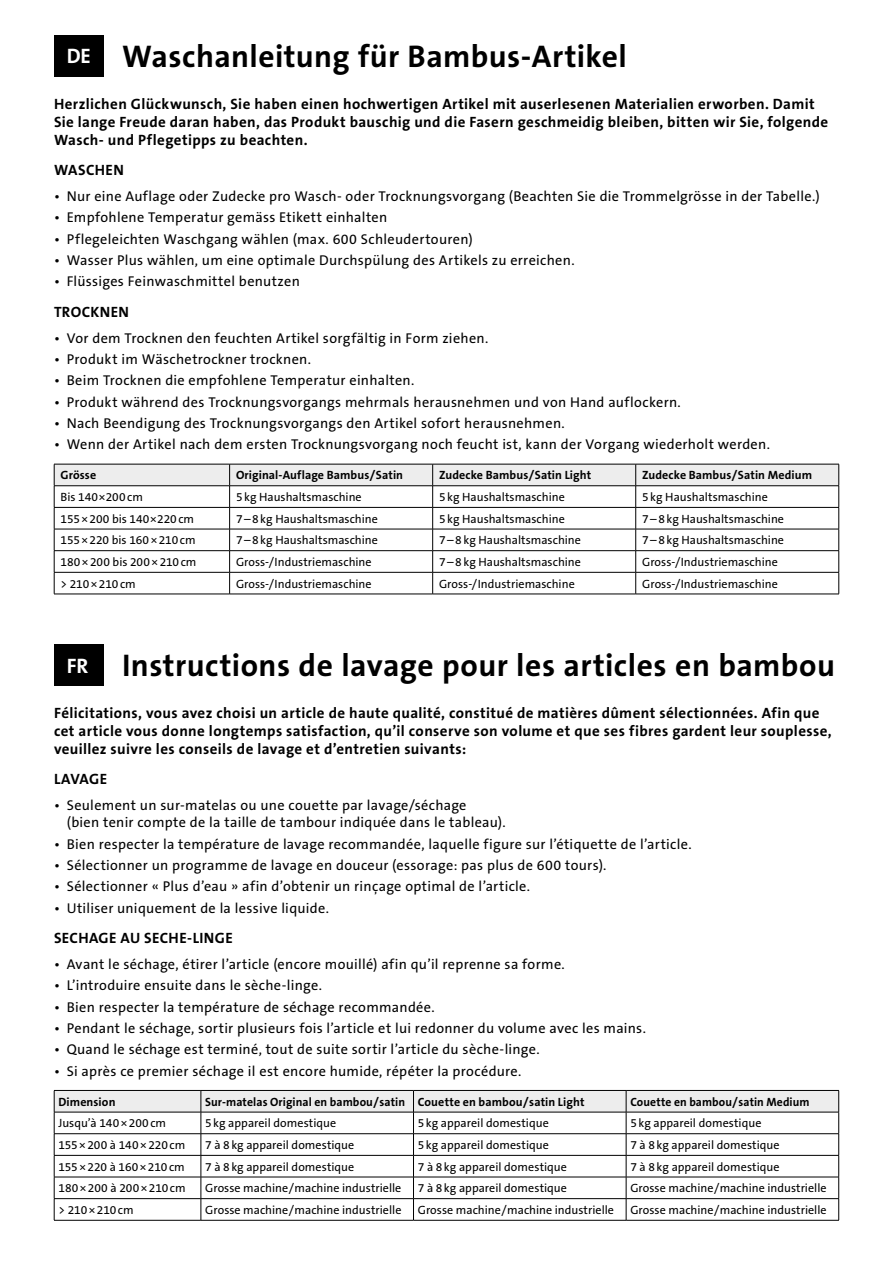
<style>
.page{position:relative;width:893px;height:1263px;background:#fff}
.page>*{position:absolute;margin:0;border:0;box-sizing:border-box;transform-origin:0 0}
.t1{font:700 31.5px "The Sans B W7";letter-spacing:.015em;color:#000}
.t2{font:700 15px/18px "The Sans B W7";letter-spacing:.025em;color:#000}
.t3{font:14.25px/17.1px "The Sans B W5 Plain";letter-spacing:.02em;color:#000}
.t4{font:12px "The Sans B W5 Plain";color:#000}
.t5{font:700 12px "The Sans B W7";letter-spacing:.01em;color:#000}
.s1{font-size:21px;color:#fff}
</style>
<div class="page">
<svg style="left:54px;top:464px;width:785px;height:130px"></svg>
<hr style="left:54px;top:594px;width:176px;height:1px;background:#000">
<hr style="left:230px;top:594px;width:203px;height:1px;background:#000">
<hr style="left:433px;top:594px;width:203px;height:1px;background:#000">
<hr style="left:636px;top:594px;width:203px;height:1px;background:#000">
<svg style="left:54px;top:1090px;width:785px;height:130px"></svg>
<hr style="left:54px;top:1220px;width:147px;height:1px;background:#000">
<hr style="left:201px;top:1220px;width:212px;height:1px;background:#000">
<hr style="left:413px;top:1220px;width:213px;height:1px;background:#000">
<hr style="left:626px;top:1220px;width:213px;height:1px;background:#000">
<div style="left:54px;top:35px;width:50px;height:41px;background:#000"></div>
<div style="left:54px;top:644px;width:50px;height:41px;background:#000"></div>
<h1 class="t1" style="left:67px;top:36px;width:562px"><span class="s1">DE</span> Waschanleitung für Bambus-Artikel</h1>
<p class="t2" style="left:54px;top:95px;width:776px">Herzlichen Glückwunsch, Sie haben einen hochwertigen Artikel mit auserlesenen Materialien erworben. Damit<br>Sie lange Freude daran haben, das Produkt bauschig und die Fasern geschmeidig bleiben, bitten wir Sie, folgende<br>Wasch- und Pflegetipps zu beachten.</p>
<p class="t2" style="left:54px;top:161px;width:71px">WASCHEN</p>
<p class="t3" style="left:54px;top:188px;width:767px">• Nur eine Auflage oder Zudecke pro Wasch- oder Trocknungsvorgang (Beachten Sie die Trommelgrösse in der Tabelle.)</p>
<p class="t3" style="left:54px;top:209px;width:335px">• Empfohlene Temperatur gemäss Etikett einhalten</p>
<p class="t3" style="left:54px;top:230px;width:420px">• Pflegeleichten Waschgang wählen (max. 600 Schleudertouren)</p>
<p class="t3" style="left:54px;top:252px;width:522px">• Wasser Plus wählen, um eine optimale Durchspülung des Artikels zu erreichen.</p>
<p class="t3" style="left:54px;top:273px;width:247px">• Flüssiges Feinwaschmittel benutzen</p>
<p class="t2" style="left:54px;top:303px;width:77px">TROCKNEN</p>
<p class="t3" style="left:54px;top:329px;width:436px">• Vor dem Trocknen den feuchten Artikel sorgfältig in Form ziehen.</p>
<p class="t3" style="left:54px;top:351px;width:259px">• Produkt im Wäschetrockner trocknen.</p>
<p class="t3" style="left:54px;top:372px;width:362px">• Beim Trocknen die empfohlene Temperatur einhalten.</p>
<p class="t3" style="left:54px;top:393px;width:628px">• Produkt während des Trocknungsvorgangs mehrmals herausnehmen und von Hand auflockern.</p>
<p class="t3" style="left:54px;top:415px;width:512px">• Nach Beendigung des Trocknungsvorgangs den Artikel sofort herausnehmen.</p>
<p class="t3" style="left:54px;top:436px;width:717px">• Wenn der Artikel nach dem ersten Trocknungsvorgang noch feucht ist, kann der Vorgang wiederholt werden.</p>
<p class="t5" style="left:61px;top:468px;width:37px">Grösse</p>
<p class="t5" style="left:236px;top:468px;width:169px">Original-Auflage Bambus/Satin</p>
<p class="t5" style="left:439px;top:468px;width:154px">Zudecke Bambus/Satin Light</p>
<p class="t5" style="left:642px;top:468px;width:172px">Zudecke Bambus/Satin Medium</p>
<p class="t4" style="left:61px;top:489px;width:84px">Bis 140×200cm</p>
<p class="t4" style="left:236px;top:489px;width:127px">5kg Haushaltsmaschine</p>
<p class="t4" style="left:439px;top:489px;width:127px">5kg Haushaltsmaschine</p>
<p class="t4" style="left:642px;top:489px;width:127px">5kg Haushaltsmaschine</p>
<p class="t4" style="left:61px;top:511px;width:135px">155×200 bis 140×220cm</p>
<p class="t4" style="left:236px;top:511px;width:143px">7–8kg Haushaltsmaschine</p>
<p class="t4" style="left:439px;top:511px;width:127px">5kg Haushaltsmaschine</p>
<p class="t4" style="left:642px;top:511px;width:143px">7–8kg Haushaltsmaschine</p>
<p class="t4" style="left:61px;top:532px;width:137px">155×220 bis 160×210cm</p>
<p class="t4" style="left:236px;top:532px;width:143px">7–8kg Haushaltsmaschine</p>
<p class="t4" style="left:439px;top:532px;width:143px">7–8kg Haushaltsmaschine</p>
<p class="t4" style="left:642px;top:532px;width:143px">7–8kg Haushaltsmaschine</p>
<p class="t4" style="left:61px;top:554px;width:137px">180×200 bis 200×210cm</p>
<p class="t4" style="left:236px;top:554px;width:137px">Gross-/Industriemaschine</p>
<p class="t4" style="left:439px;top:554px;width:143px">7–8kg Haushaltsmaschine</p>
<p class="t4" style="left:642px;top:554px;width:137px">Gross-/Industriemaschine</p>
<p class="t4" style="left:61px;top:576px;width:77px">&gt; 210×210cm</p>
<p class="t4" style="left:236px;top:576px;width:137px">Gross-/Industriemaschine</p>
<p class="t4" style="left:439px;top:576px;width:137px">Gross-/Industriemaschine</p>
<p class="t4" style="left:642px;top:576px;width:137px">Gross-/Industriemaschine</p>
<h1 class="t1" style="left:67px;top:645px;width:770px"><span class="s1">FR</span> Instructions de lavage pour les articles en bambou</h1>
<p class="t2" style="left:54px;top:704px;width:779px">Félicitations, vous avez choisi un article de haute qualité, constitué de matières dûment sélectionnées. Afin que cet article vous donne longtemps satisfaction, qu’il conserve son volume et que ses fibres gardent leur souplesse, veuillez suivre les conseils de lavage et d’entretien suivants:</p>
<p class="t2" style="left:54px;top:770px;width:55px">LAVAGE</p>
<p class="t3" style="left:67px;top:797px;width:440px;text-indent:-13px">• Seulement un sur-matelas ou une couette par lavage/séchage<br>(bien tenir compte de la taille de tambour indiquée dans le tableau).</p>
<p class="t3" style="left:54px;top:835px;width:639px">• Bien respecter la température de lavage recommandée, laquelle figure sur l’étiquette de l’article.</p>
<p class="t3" style="left:54px;top:857px;width:554px">• Sélectionner un programme de lavage en douceur (essorage: pas plus de 600 tours).</p>
<p class="t3" style="left:54px;top:878px;width:478px">• Sélectionner « Plus d’eau » afin d’obtenir un rinçage optimal de l’article.</p>
<p class="t3" style="left:54px;top:899px;width:277px">• Utiliser uniquement de la lessive liquide.</p>
<p class="t2" style="left:54px;top:929px;width:180px">SECHAGE AU SECHE-LINGE</p>
<p class="t3" style="left:54px;top:956px;width:512px">• Avant le séchage, étirer l’article (encore mouillé) afin qu’il reprenne sa forme.</p>
<p class="t3" style="left:54px;top:977px;width:269px">• L’introduire ensuite dans le sèche-linge.</p>
<p class="t3" style="left:54px;top:998px;width:382px">• Bien respecter la température de séchage recommandée.</p>
<p class="t3" style="left:54px;top:1020px;width:593px">• Pendant le séchage, sortir plusieurs fois l’article et lui redonner du volume avec les mains.</p>
<p class="t3" style="left:54px;top:1041px;width:487px">• Quand le séchage est terminé, tout de suite sortir l’article du sèche-linge.</p>
<p class="t3" style="left:54px;top:1062px;width:469px">• Si après ce premier séchage il est encore humide, répéter la procédure.</p>
<p class="t5" style="left:58px;top:1094px;width:59px">Dimension</p>
<p class="t5" style="left:205px;top:1094px;width:381px">Sur-matelas Original en bambou/satin Couette en bambou/satin Light</p>
<p class="t5" style="left:630px;top:1094px;width:181px">Couette en bambou/satin Medium</p>
<p class="t4" style="left:58px;top:1115px;width:109px">Jusqu’à 140×200cm</p>
<p class="t4" style="left:205px;top:1115px;width:133px">5kg appareil domestique</p>
<p class="t4" style="left:418px;top:1115px;width:133px">5kg appareil domestique</p>
<p class="t4" style="left:630px;top:1115px;width:133px">5kg appareil domestique</p>
<p class="t4" style="left:58px;top:1137px;width:128px">155×200 à 140×220cm</p>
<p class="t4" style="left:205px;top:1137px;width:151px">7 à 8kg appareil domestique</p>
<p class="t4" style="left:418px;top:1137px;width:133px">5kg appareil domestique</p>
<p class="t4" style="left:630px;top:1137px;width:151px">7 à 8kg appareil domestique</p>
<p class="t4" style="left:58px;top:1159px;width:128px">155×220 à 160×210cm</p>
<p class="t4" style="left:205px;top:1159px;width:151px">7 à 8kg appareil domestique</p>
<p class="t4" style="left:418px;top:1159px;width:151px">7 à 8kg appareil domestique</p>
<p class="t4" style="left:630px;top:1159px;width:151px">7 à 8kg appareil domestique</p>
<p class="t4" style="left:58px;top:1180px;width:129px">180×200 à 200×210cm</p>
<p class="t4" style="left:205px;top:1180px;width:198px">Grosse machine/machine industrielle</p>
<p class="t4" style="left:418px;top:1180px;width:151px">7 à 8kg appareil domestique</p>
<p class="t4" style="left:630px;top:1180px;width:198px">Grosse machine/machine industrielle</p>
<p class="t4" style="left:58px;top:1202px;width:77px">&gt; 210×210cm</p>
<p class="t4" style="left:205px;top:1202px;width:198px">Grosse machine/machine industrielle</p>
<p class="t4" style="left:418px;top:1202px;width:198px">Grosse machine/machine industrielle</p>
<p class="t4" style="left:630px;top:1202px;width:198px">Grosse machine/machine industrielle</p>
</div>
